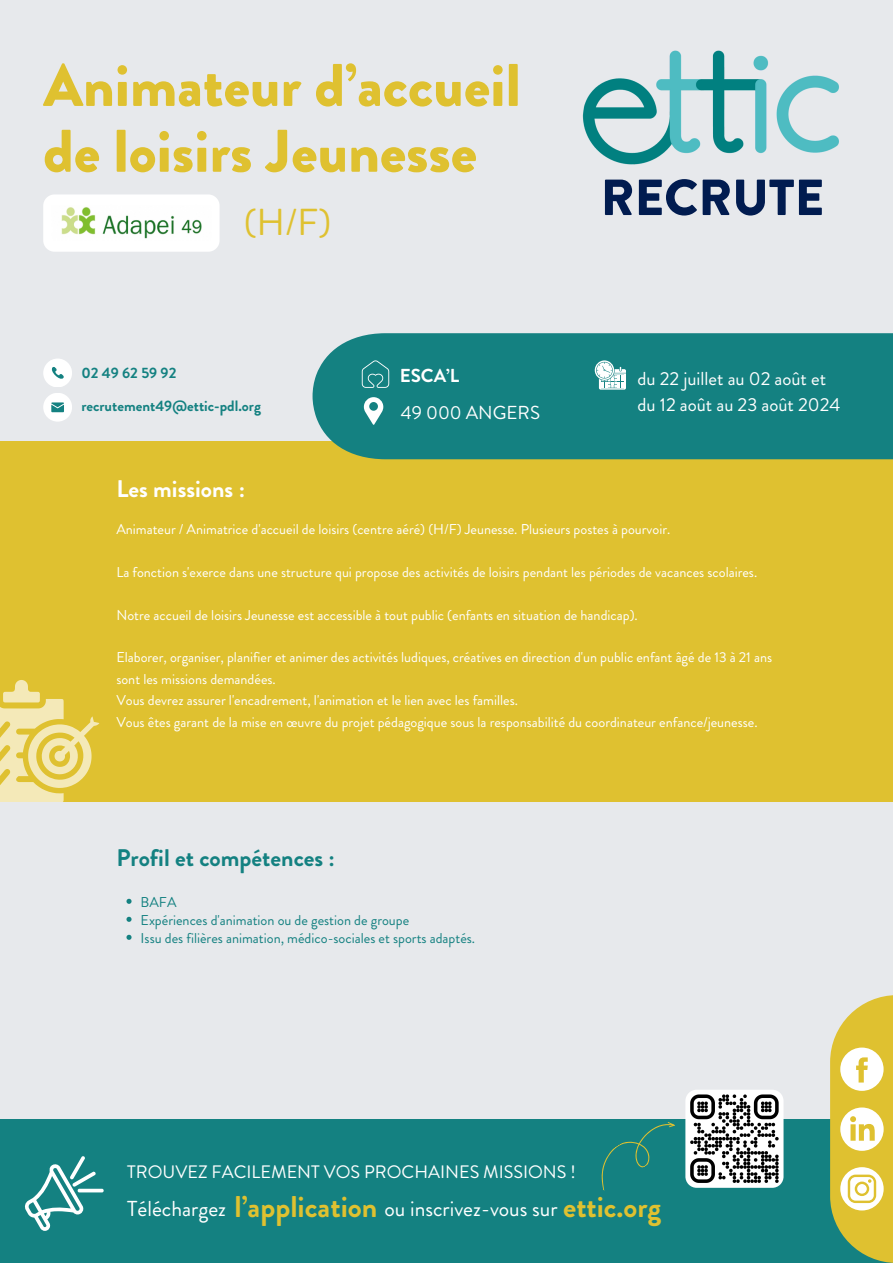
<style>
.page{position:relative;width:893px;height:1263px;background:#e7e9ec}
.page>*{position:absolute;margin:0;border:0;box-sizing:border-box;transform-origin:0 0}
.t1{font:900 60px/65.8px "Brandon Grotesque";color:#dfc130}
.t2{font:900 50.62px "Brandon Grotesque";color:#011c50}
.t3{font:37.5px "Brandon Grotesque";color:#dfc130}
.t4{font:700 29.62px "Brandon Grotesque";color:#dfc130}
.t5{font:700 24px "Brandon Grotesque";color:#148181}
.t6{font:700 24px "Brandon Grotesque";color:#fff}
.t7{font:21.6px "Brandon Grotesque";color:#fff}
.t8{font:18.75px/25.9px "Brandon Grotesque";color:#fff}
.t9{font:700 18.75px "Brandon Grotesque";color:#fff}
.t10{font:18px "Brandon Grotesque";color:#fff}
.t11{font:700 15px "Brandon Grotesque";color:#148181}
.t12{font:14.25px/21.4px "Brandon Grotesque";color:#fff}
.t13{font:14.25px "Brandon Grotesque";color:#148181}
.s1{font-weight:700;font-size:29.92px;color:#dfc130}
</style>
<div class="page">
<div style="left:0;top:1119px;width:893px;height:144px;background:#148181"></div>
<div style="left:0;top:441px;width:893px;height:360px;background:#dfc130"></div>
<svg style="left:25px;top:1156px;width:79px;height:75px"></svg>
<svg style="left:0;top:680px;width:99px;height:121px"></svg>
<img style="left:43px;top:194px;width:176px;height:58px;border-radius:11px">
<svg style="left:830px;top:995px;width:63px;height:268px;fill:#dfc130"></svg>
<svg style="left:840px;top:1107px;width:43px;height:44px;background:#f2e7af"></svg>
<svg style="left:840px;top:1047px;width:43px;height:44px;background:#f4ebbd"></svg>
<svg style="left:840px;top:1167px;width:43px;height:43px;background:#f2e7af"></svg>
<svg style="left:601px;top:1090px;width:182px;height:101px"></svg>
<img style="left:582px;top:50px;width:257px;height:115px">
<div style="left:43px;top:358px;width:29px;height:29px;background:#fff;border-radius:50%"></div>
<svg style="left:51px;top:367px;width:13px;height:12px"></svg>
<div style="left:43px;top:393px;width:29px;height:29px;background:#fff;border-radius:50%"></div>
<svg style="left:51px;top:402px;width:13px;height:10px"></svg>
<div style="left:312px;top:333px;width:581px;height:126px;background:#148181"></div>
<svg style="left:595px;top:360px;width:31px;height:30px"></svg>
<svg style="left:362px;top:360px;width:27px;height:28px"></svg>
<svg style="left:364px;top:397px;width:19px;height:28px"></svg>
<svg style="left:126px;top:899px;width:6px;height:5px"></svg>
<svg style="left:126px;top:917px;width:6px;height:5px"></svg>
<svg style="left:126px;top:935px;width:6px;height:5px"></svg>
<h5 class="t1" style="left:43px;top:53px;width:479px">Animateur d’accueil de loisirs Jeunesse</h5>
<p class="t3" style="left:244px;top:196px;width:89px">(H/F)</p>
<p class="t11" style="left:81px;top:363px;width:97px">02 49 62 59 92</p>
<h2 class="t9" style="left:400px;top:363px;width:61px">ESCA’L</h2>
<p class="t11" style="left:81px;top:396px;width:181px">recrutement49@ettic-pdl.org</p>
<p class="t6" style="left:116px;top:472px;width:130px">Les missions :</p>
<p class="t8" style="left:401px;top:400px;width:141px">49 000 ANGERS</p>
<p class="t2" style="left:600px;top:162px;width:225px">RECRUTE</p>
<h3 class="t8" style="left:637px;top:365px;width:204px">du 22 juillet au 02 août et du 12 août au 23 août 2024</h3>
<p class="t12" style="left:116px;top:519px;width:555px">Animateur / Animatrice d'accueil de loisirs (centre aéré) (H/F) Jeunesse. Plusieurs postes à pourvoir.</p>
<p class="t12" style="left:116px;top:561px;width:642px">La fonction s'exerce dans une structure qui propose des activités de loisirs pendant les périodes de vacances scolaires.</p>
<p class="t12" style="left:116px;top:604px;width:523px">Notre accueil de loisirs Jeunesse est accessible à tout public (enfants en situation de handicap).</p>
<p class="t12" style="left:116px;top:647px;width:657px">Elaborer, organiser, planifier et animer des activités ludiques, créatives en direction d'un public enfant âgé de 13 à 21 ans sont les missions demandées.</p>
<p class="t12" style="left:116px;top:690px;width:643px">Vous devrez assurer l'encadrement, l'animation et le lien avec les familles.<br>Vous êtes garant de la mise en œuvre du projet pédagogique sous la responsabilité du coordinateur enfance/jeunesse.</p>
<p class="t5" style="left:116px;top:841px;width:220px">Profil et compétences :</p>
<p class="t13" style="left:141px;top:892px;width:37px">BAFA</p>
<p class="t13" style="left:141px;top:910px;width:270px">Expériences d'animation ou de gestion de groupe</p>
<p class="t13" style="left:141px;top:928px;width:336px">Issu des filières animation, médico-sociales et sports adaptés.</p>
<p class="t10" style="left:127px;top:1159px;width:450px">TROUVEZ FACILEMENT VOS PROCHAINES MISSIONS !</p>
<h5 class="t7" style="left:127px;top:1193px;width:432px">Téléchargez <span class="s1">l’application</span> ou inscrivez-vous sur</h5>
<p class="t4" style="left:563px;top:1185px;width:100px">ettic.org</p>
</div>
